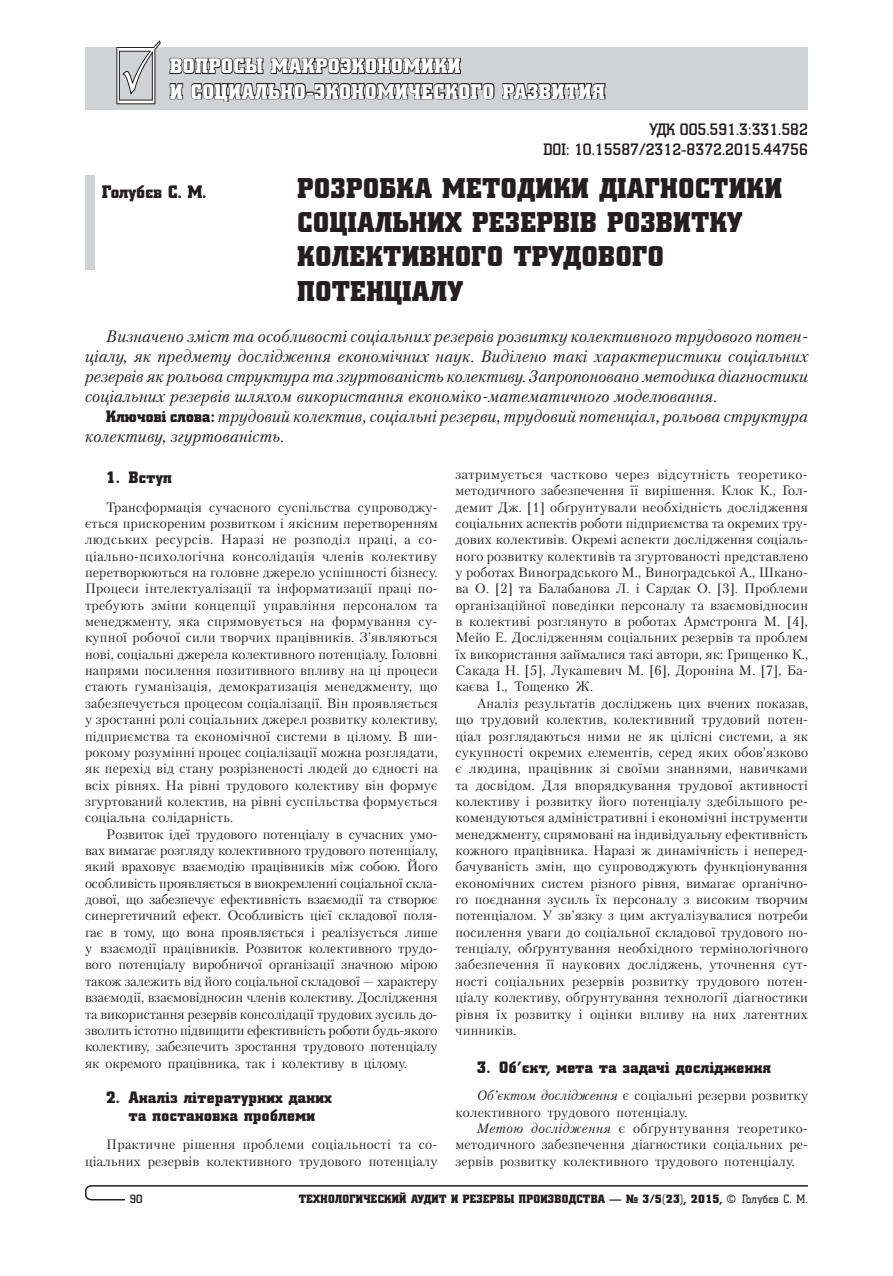
<style>
.page{position:relative;width:893px;height:1276px;background:#fff}
.page>*{position:absolute;margin:0;border:0;box-sizing:border-box;transform-origin:0 0}
.t1{font:28.5px/34.2px "Coliseum Black C";letter-spacing:.025em;color:#231f20}
.t2{font:21px/25.2px "Coliseum Black C";letter-spacing:.035em;color:#fff}
.t3{font:18px "Coliseum Black C";color:#231f20}
.t4{font:italic 16.5px/20.1px "Petersburg C";letter-spacing:.01em;color:#231f20;text-align:justify}
.t5{font:16.5px/18.8px "Coliseum Black C";letter-spacing:.025em;color:#231f20;text-align:center}
.t6{font:700 16.5px/19.8px "Coliseum C";color:#231f20;text-align:right}
.t7{font:13.5px/16.4px "Petersburg C";letter-spacing:.01em;color:#231f20}
.t8{font:12px "Coliseum Black C";letter-spacing:.025em;color:#231f20}
.t9{font:700 12px "Coliseum C";color:#231f20}
.s1{font-family:"Coliseum Black C";font-style:normal}
.s2{font-style:italic}
.s3{font-family:"Coliseum C"}
</style>
<div class="page">
<svg style="left:85px;top:1185px;width:723px;height:16px"></svg>
<div style="left:85px;top:48px;width:723px;height:62px;background:#d1d2d4"></div>
<svg style="left:169px;top:57px;width:326px;height:45px"></svg>
<svg style="left:502px;top:83px;width:104px;height:17px"></svg>
<svg style="left:116px;top:40px;width:45px;height:65px"></svg>
<div style="left:85px;top:175px;width:9px;height:95px;background:#d1d2d4"></div>
<h2 class="t2" style="left:170px;top:54px;width:436px">Вопросы макроэкономики<br>и социально-экономического развития</h2>
<p class="t6" style="left:543px;top:120px;width:266px">УДК 005.591.3:331.582<br>DOI: 10.15587/2312-8372.2015.44756</p>
<h1 class="t1" style="left:298px;top:171px;width:486px">Розробка методики діагностики соціальних резервів розвитку колективного трудового потенціалу</h1>
<p class="t4" style="left:85px;top:326px;width:725px;text-indent:21px">Визначено зміст та особливості соціальних резервів розвитку колективного трудового потен&shy;ціалу, як предмету дослідження економічних наук. Виділено такі характеристики соціальних резервів як рольова структура та згуртованість колективу. Запропоновано методика діагностики соціальних резервів шляхом використання економіко-математичного моделювання.</p>
<p class="t4" style="left:85px;top:406px;width:724px;text-indent:21px"><span class="s1">Ключові слова:</span> трудовий колектив, соціальні резерви, трудовий потенціал, рольова структура колективу, згуртованість.</p>
<h3 class="t3" style="left:102px;top:182px;width:106px">Голубєв С. М.</h3>
<p class="t5" style="left:106px;top:468px;width:67px">1. В ступ</p>
<p class="t7" style="left:85px;top:498px;width:354px;text-indent:21px">Трансформація сучасного суспільства супроводжу&shy;ється прискореним розвитком і якісним перетворенням людських ресурсів. Наразі не розподіл праці, а со&shy;ціально-психологічна консолідація членів колективу перетворюються на головне джерело успішності бізнесу.<br>Процеси інтелектуалізації та інформатизації праці по&shy;требують зміни концепції управління персоналом та менеджменту, яка спрямовується на формування су&shy;купної робочої сили творчих працівників. З’являються нові, соціальні джерела колективного потенціалу. Головні напрями посилення позитивного впливу на ці процеси стають гуманізація, демократизація менеджменту, що забезпечується процесом соціалізації. Він проявляється у зростанні ролі соціальних джерел розвитку колективу, підприємства та економічної системи в цілому. В ши&shy;рокому розумінні процес соціалізації можна розглядати, як перехід від стану розрізненості людей до єдності на всіх рівнях. На рівні трудового колективу він формує згуртований колектив, на рівні суспільства формується соціальна солідарність.</p>
<p class="t7" style="left:85px;top:825px;width:354px;text-indent:21px">Розвиток ідеї трудового потенціалу в сучасних умо&shy;вах вимагає розгляду колективного трудового потенціалу, який враховує взаємодію працівників між собою. Його особливість проявляється в виокремленні соціальної скла&shy;дової, що забезпечує ефективність взаємодії та створює синергетичний ефект. Особливість цієї складової поля&shy;гає в тому, що вона проявляється і реалізується лише у взаємодії працівників. Розвиток колективного трудо&shy;вого потенціалу виробничої організації значною мірою також залежить від його соціальної складової — характеру взаємодії, взаємовідносин членів колективу. Дослідження та використання резервів консолідації трудових зусиль до&shy;зволить істотно підвищити ефективність роботи будь-якого колективу, забезпечить зростання трудового потенціалу як окремого працівника, так і колективу в цілому.</p>
<p class="t5" style="left:106px;top:1087px;width:227px">2. Аналіз літературних даних та постановка проблеми</p>
<p class="t7" style="left:85px;top:1136px;width:354px;text-align:right">Практичне рішення проблеми соціальності та со&shy;ціальних резервів колективного трудового потенціалу</p>
<p class="t7" style="left:455px;top:466px;width:354px;text-align:justify">затримується частково через відсутність теоретико&shy;методичного забезпечення її вирішення. Клок К., Гол&shy;демит Дж. [1] обґрунтували необхідність дослідження соціальних аспектів роботи підприємства та окремих тру&shy;дових колективів. Окремі аспекти дослідження соціаль&shy;ного розвитку колективів та згуртованості представлено у роботах Виноградського М., Виноградської А., Шкано&shy;ва О. [2] та Балабанова Л. і Сардак О. [3]. Проблеми організаційної поведінки персоналу та взаємовідносин в колективі розглянуто в роботах Армстронга М. [4], Мейо Е. Дослідженням соціальних резервів та проблем їх використання займалися такі автори, як: Грищенко К., Сакада Н. [5], Лукашевич М. [6], Дороніна М. [7], Ба&shy;каєва І., Тощенко Ж.</p>
<p class="t7" style="left:455px;top:695px;width:354px;text-align:justify;text-indent:21px">Аналіз результатів досліджень цих вчених показав, що трудовий колектив, колективний трудовий потен&shy;ціал розглядаються ними не як цілісні системи, а як сукупності окремих елементів, серед яких обов’язково є людина, працівник зі своїми знаннями, навичками та досвідом. Для впорядкування трудової активності колективу і розвитку його потенціалу здебільшого ре&shy;комендуються адміністративні і економічні інструменти менеджменту, спрямовані на індивідуальну ефективність кожного працівника. Наразі ж динамічність і неперед&shy;бачуваність змін, що супроводжують функціонування економічних систем різного рівня, вимагає органічно&shy;го поєднання зусиль їх персоналу з високим творчим потенціалом. У зв’язку з цим актуалізувалися потреби посилення уваги до соціальної складової трудового по&shy;тенціалу, обґрунтування необхідного термінологічного забезпечення її наукових досліджень, уточнення сут&shy;ності соціальних резервів розвитку трудового потен&shy;ціалу колективу, обґрунтування технології діагностики рівня їх розвитку і оцінки впливу на них латентних чинників.</p>
<p class="t5" style="left:477px;top:1057px;width:296px">3. О б’єкт, мета та задачі дослідження</p>
<p class="t7" style="left:455px;top:1087px;width:354px;text-indent:21px"><span class="s2">Об’єктом дослідження</span> є соціальні резерви розвитку колективного трудового потенціалу.</p>
<p class="t7" style="left:455px;top:1120px;width:354px;text-align:justify;text-indent:21px"><span class="s2">Метою дослідження</span> є обґрунтування теоретико&shy;методичного забезпечення діагностики соціальних ре&shy;зервів розвитку колективного трудового потенціалу.</p>
<p class="t9" style="left:130px;top:1191px;width:14px">90</p>
<p class="t8" style="left:299px;top:1192px;width:511px">Технологический аудит и резервы производства — № 3/5(23), 2015, <span class="s3">© Голубєв С. М.</span></p>
</div>
